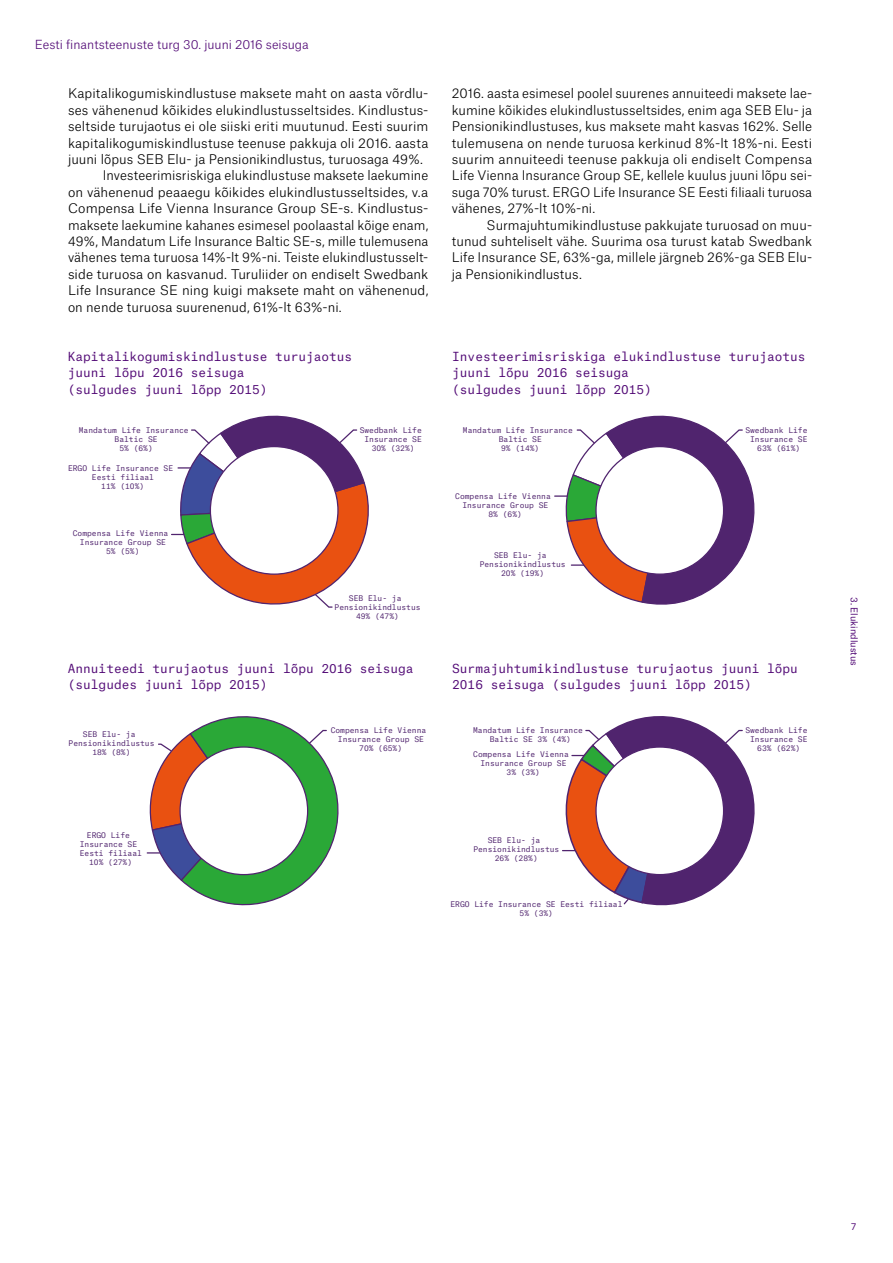
<style>
.page{position:relative;width:893px;height:1263px;background:#fff}
.page>*{position:absolute;margin:0;border:0;box-sizing:border-box;transform-origin:0 0}
.t1{font:300 12.75px/16.4px "Atlas Grotesk";letter-spacing:.005em;color:#000;text-align:justify}
.t2{font:12px/16.4px "Atlas Typewriter";color:#520a76}
.t3{font:300 12px "Atlas Grotesk";color:#520a76}
.t4{font:9px "Atlas Grotesk";color:#520a76}
.t5{font:9px "Atlas Typewriter";color:#520a76}
.t6{font:7.5px/9px "Atlas Typewriter";color:#50246e}
</style>
<div class="page">
<svg style="left:555px;top:416px;width:200px;height:189px"></svg>
<svg style="left:172px;top:416px;width:197px;height:192px"></svg>
<svg style="left:146px;top:716px;width:193px;height:190px"></svg>
<div style="left:180px;top:747px;width:128px;height:128px;background:#fff;border-radius:50%"></div>
<svg style="left:562px;top:716px;width:193px;height:190px"></svg>
<p class="t3" style="left:35px;top:35px;width:275px">Eesti finantsteenuste turg 30. juuni 2016 seisuga</p>
<p class="t1" style="left:68px;top:84px;width:362px">Kapitalikogumiskindlustuse maksete maht on aasta võrdlu-</p>
<p class="t1" style="left:68px;top:101px;width:362px">ses vähenenud kõikides elukindlustusseltsides. Kindlustus-</p>
<p class="t1" style="left:68px;top:117px;width:362px">seltside turujaotus ei ole siiski eriti muutunud. Eesti suurim</p>
<p class="t1" style="left:68px;top:133px;width:362px">kapitalikogumiskindlustuse teenuse pakkuja oli 2016. aasta</p>
<p class="t1" style="left:68px;top:150px;width:357px">juuni lõpus SEB Elu- ja Pensionikindlustus, turuosaga 49%.</p>
<p class="t1" style="left:103px;top:166px;width:327px">Investeerimisriskiga elukindlustuse maksete laekumine</p>
<p class="t1" style="left:68px;top:183px;width:362px">on vähenenud peaaegu kõikides elukindlustusseltsides, v.a</p>
<p class="t1" style="left:68px;top:199px;width:362px">Compensa Life Vienna Insurance Group SE-s. Kindlustus-</p>
<p class="t1" style="left:68px;top:215px;width:362px">maksete laekumine kahanes esimesel poolaastal kõige enam,</p>
<p class="t1" style="left:68px;top:232px;width:362px">49%, Mandatum Life Insurance Baltic SE-s, mille tulemusena</p>
<p class="t1" style="left:68px;top:248px;width:362px">vähenes tema turuosa 14%-lt 9%-ni. Teiste elukindlustusselt-</p>
<p class="t1" style="left:68px;top:265px;width:362px">side turuosa on kasvanud. Turuliider on endiselt Swedbank</p>
<p class="t1" style="left:68px;top:281px;width:362px">Life Insurance SE ning kuigi maksete maht on vähenenud,</p>
<p class="t1" style="left:68px;top:297px;width:275px">on nende turuosa suurenenud, 61%-lt 63%-ni.</p>
<p class="t1" style="left:452px;top:84px;width:362px">2016. aasta esimesel poolel suurenes annuiteedi maksete lae&shy;kumine kõikides elukindlustusseltsides, enim aga SEB Elu- ja Pensionikindlustuses, kus maksete maht kasvas 162%. Selle tulemusena on nende turuosa kerkinud 8%-lt 18%-ni. Eesti suurim annuiteedi teenuse pakkuja oli endiselt Compensa Life Vienna Insurance Group SE, kellele kuulus juuni lõpu sei&shy;suga 70% turust. ERGO Life Insurance SE Eesti filiaali turuosa vähenes, 27%-lt 10%-ni.</p>
<p class="t1" style="left:452px;top:215px;width:362px;text-indent:35px">Surmajuhtumikindlustuse pakkujate turuosad on muu&shy;tunud suhteliselt vähe. Suurima osa turust katab Swedbank Life Insurance SE, 63%-ga, millele järgneb 26%-ga SEB Elu&shy;ja Pensionikindlustus.</p>
<p class="t2" style="left:68px;top:347px;width:286px">Kapitalikogumiskindlustuse turujaotus juuni lõpu 2016 seisuga<br>(sulgudes juuni lõpp 2015)</p>
<p class="t2" style="left:452px;top:347px;width:355px">Investeerimisriskiga elukindlustuse turujaotus juuni lõpu 2016 seisuga<br>(sulgudes juuni lõpp 2015)</p>
<p class="t6" style="left:79px;top:425px;width:111px">Mandatum Life Insurance</p>
<p class="t6" style="left:115px;top:434px;width:44px">Baltic SE</p>
<p class="t6" style="left:119px;top:443px;width:35px">5% (6%)</p>
<p class="t6" style="left:360px;top:425px;width:64px">Swedbank Life</p>
<p class="t6" style="left:364px;top:434px;width:59px">Insurance SE</p>
<p class="t6" style="left:372px;top:443px;width:44px">30% (32%)</p>
<p class="t6" style="left:463px;top:425px;width:111px">Mandatum Life Insurance</p>
<p class="t6" style="left:499px;top:434px;width:44px">Baltic SE</p>
<p class="t6" style="left:501px;top:443px;width:40px">9% (14%)</p>
<p class="t6" style="left:745px;top:425px;width:64px">Swedbank Life</p>
<p class="t6" style="left:750px;top:434px;width:59px">Insurance SE</p>
<p class="t6" style="left:757px;top:443px;width:44px">63% (61%)</p>
<p class="t6" style="left:68px;top:463px;width:107px">ERGO Life Insurance SE</p>
<p class="t6" style="left:92px;top:472px;width:64px">Eesti filiaal</p>
<p class="t6" style="left:101px;top:481px;width:44px">11% (10%)</p>
<p class="t6" style="left:73px;top:528px;width:97px">Compensa Life Vienna</p>
<p class="t6" style="left:80px;top:537px;width:87px">Insurance Group SE</p>
<p class="t6" style="left:106px;top:546px;width:35px">5% (5%)</p>
<p class="t6" style="left:349px;top:593px;width:54px">SEB Elu- ja</p>
<p class="t6" style="left:335px;top:602px;width:87px">Pensionikindlustus</p>
<p class="t6" style="left:356px;top:611px;width:44px">49% (47%)</p>
<p class="t6" style="left:455px;top:491px;width:97px">Compensa Life Vienna</p>
<p class="t6" style="left:462px;top:500px;width:87px">Insurance Group SE</p>
<p class="t6" style="left:488px;top:509px;width:35px">8% (6%)</p>
<p class="t6" style="left:494px;top:550px;width:54px">SEB Elu- ja</p>
<p class="t6" style="left:480px;top:559px;width:87px">Pensionikindlustus</p>
<p class="t6" style="left:501px;top:568px;width:44px">20% (19%)</p>
<p class="t2" style="left:68px;top:658px;width:347px">Annuiteedi turujaotus juuni lõpu 2016 seisuga (sulgudes juuni lõpp 2015)</p>
<p class="t2" style="left:452px;top:658px;width:347px">Surmajuhtumikindlustuse turujaotus juuni lõpu<br>2016 seisuga (sulgudes juuni lõpp 2015)</p>
<p class="t6" style="left:83px;top:728px;width:54px">SEB Elu- ja</p>
<p class="t6" style="left:69px;top:737px;width:87px">Pensionikindlustus</p>
<p class="t6" style="left:92px;top:746px;width:40px">18% (8%)</p>
<p class="t6" style="left:490px;top:725px;width:95px;text-indent:-17px">Mandatum Life Insurance<br>Baltic SE 3% (4%)</p>
<p class="t6" style="left:745px;top:725px;width:64px">Swedbank Life</p>
<p class="t6" style="left:331px;top:725px;width:97px">Compensa Life Vienna</p>
<p class="t6" style="left:338px;top:734px;width:87px">Insurance Group SE</p>
<p class="t6" style="left:359px;top:743px;width:44px">70% (65%)</p>
<p class="t6" style="left:750px;top:734px;width:59px">Insurance SE</p>
<p class="t6" style="left:757px;top:743px;width:44px">63% (62%)</p>
<p class="t6" style="left:473px;top:749px;width:97px">Compensa Life Vienna</p>
<p class="t6" style="left:480px;top:758px;width:87px">Insurance Group SE</p>
<p class="t6" style="left:507px;top:767px;width:35px">3% (3%)</p>
<p class="t6" style="left:87px;top:830px;width:44px">ERGO Life</p>
<p class="t6" style="left:80px;top:839px;width:59px">Insurance SE</p>
<p class="t6" style="left:80px;top:848px;width:64px">Eesti filiaal</p>
<p class="t6" style="left:89px;top:857px;width:44px">10% (27%)</p>
<p class="t6" style="left:488px;top:835px;width:54px">SEB Elu- ja</p>
<p class="t6" style="left:473px;top:844px;width:87px">Pensionikindlustus</p>
<p class="t6" style="left:495px;top:853px;width:44px">26% (28%)</p>
<p class="t6" style="left:451px;top:899px;width:173px;text-align:center">ERGO Life Insurance SE Eesti filiaal<br>5% (3%)</p>
<p class="t4" style="left:861px;top:597px;width:70px;rotate:90deg">3. Elukindlustus</p>
<p class="t5" style="left:851px;top:1219px;width:7px">7</p>
</div>
